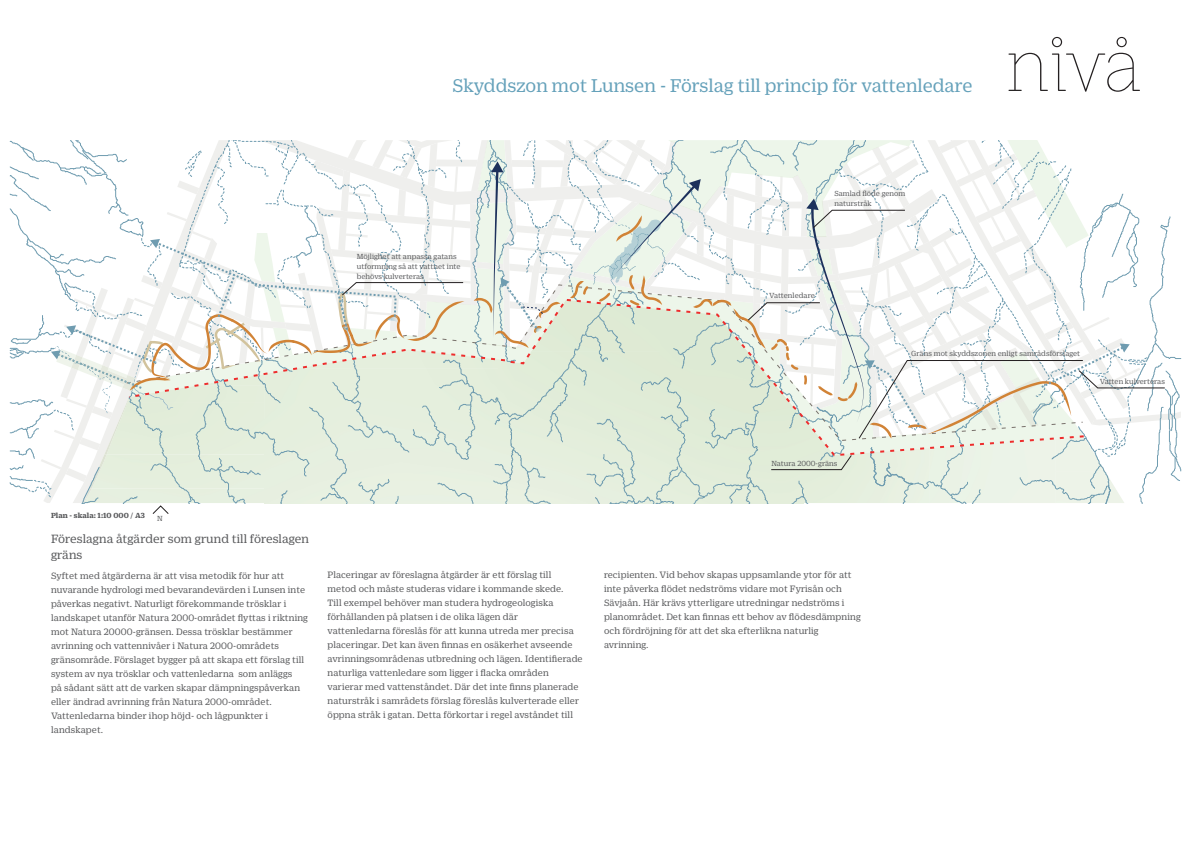
<style>
.page{position:relative;width:1191px;height:842px;background:#fff}
.page>*{position:absolute;margin:0;border:0;box-sizing:border-box;transform-origin:0 0}
.t1{font:20px "Duplicate Ionic";color:#65a1ba}
.t2{font:13px/16px "Duplicate Ionic";letter-spacing:.005em;color:#57585a}
.t3{font:10px/14px "Duplicate Ionic";letter-spacing:.01em;color:#57585a}
.t4{font:8px/10px "Duplicate Ionic";letter-spacing:.005em;color:#57585a}
.t5{font:700 8px "Duplicate Ionic";letter-spacing:.005em;color:#57585a}
</style>
<div class="page">
<svg style="left:1008px;top:37px;width:132px;height:55px"></svg>
<svg style="left:9px;top:140px;width:1172px;height:374px"></svg>
<h1 class="t1" style="left:452px;top:72px;width:522px">Skyddszon mot Lunsen - Förslag till princip för vattenledare</h1>
<p class="t4" style="left:357px;top:250px;width:105px">Möjlighet att anpassa gatans utformning så att vattnet inte behövs kulverteras</p>
<p class="t4" style="left:834px;top:188px;width:73px">Samlad flöde genom naturstråk</p>
<p class="t4" style="left:769px;top:290px;width:47px">Vattenledare</p>
<p class="t4" style="left:911px;top:348px;width:170px">Gräns mot skyddszonen enligt samrådsförslaget</p>
<p class="t4" style="left:1099px;top:376px;width:67px">Vatten kulverteras</p>
<p class="t5" style="left:51px;top:509px;width:96px">Plan - skala: 1:10 000 / A3</p>
<p class="t4" style="left:157px;top:513px;width:7px">N</p>
<p class="t4" style="left:771px;top:458px;width:68px">Natura 2000-gräns</p>
<h2 class="t2" style="left:51px;top:530px;width:259px">Föreslagna åtgärder som grund till föreslagen gräns</h2>
<p class="t3" style="left:51px;top:568px;width:258px">Syftet med åtgärderna är att visa metodik för hur att nuvarande hydrologi med bevarandevärden i Lunsen inte påverkas negativt. Naturligt förekommande trösklar i landskapet utanför Natura 2000-området flyttas i riktning mot Natura 20000-gränsen. Dessa trösklar bestämmer avrinning och vattennivåer i Natura 2000-områdets gränsområde. Förslaget bygger på att skapa ett förslag till system av nya trösklar och vattenledarna som anläggs<br>på sådant sätt att de varken skapar dämpningspåverkan eller ändrad avrinning från Natura 2000-området.<br>Vattenledarna binder ihop höjd- och lågpunkter i landskapet.</p>
<p class="t3" style="left:327px;top:567px;width:257px">Placeringar av föreslagna åtgärder är ett förslag till metod och måste studeras vidare i kommande skede.<br>Till exempel behöver man studera hydrogeologiska förhållanden på platsen i de olika lägen där vattenledarna föreslås för att kunna utreda mer precisa placeringar. Det kan även finnas en osäkerhet avseende avrinningsområdenas utbredning och lägen. Identifierade naturliga vattenledare som ligger i flacka områden varierar med vattenståndet. Där det inte finns planerade naturstråk i samrådets förslag föreslås kulverterade eller öppna stråk i gatan. Detta förkortar i regel avståndet till</p>
<p class="t3" style="left:604px;top:567px;width:258px">recipienten. Vid behov skapas uppsamlande ytor för att inte påverka flödet nedströms vidare mot Fyrisån och Sävjaån. Här krävs ytterligare utredningar nedströms i planområdet. Det kan finnas ett behov av flödesdämpning och fördröjning för att det ska efterlikna naturlig avrinning.</p>
</div>
